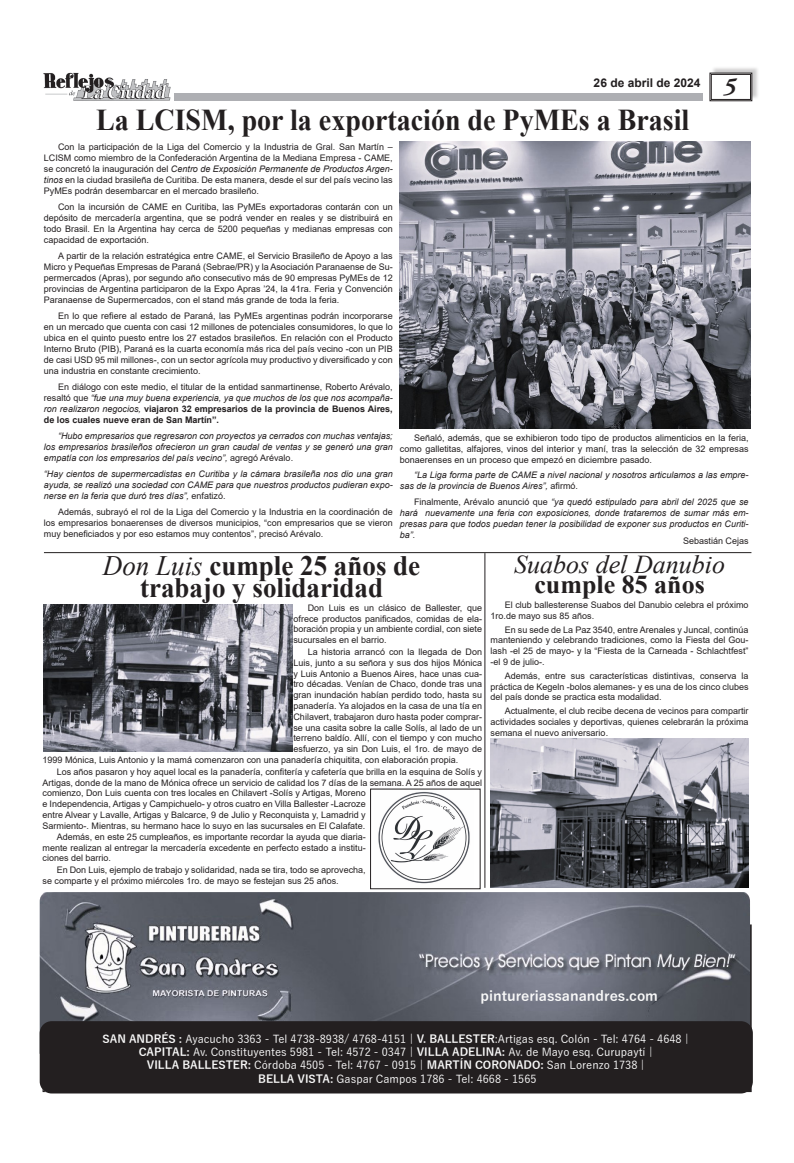
<style>
.page{position:relative;width:794px;height:1163px;background:#fff}
.page>*{position:absolute;margin:0;border:0;box-sizing:border-box;transform-origin:0 0}
.t1{font:700 30.2px "Times New Roman";color:#231f20;scale:.93 1}
.t2{font:700 28.1px "Times New Roman";color:#231f20;scale:.96 1}
.t3{font:italic 25.7px "Times New Roman";color:#231f20}
.t4{font:700 25.7px "Times New Roman";color:#231f20}
.t5{font:italic 700 24px "Adobe Garamond Pro";color:#231f20}
.t6{font:700 14px "Yu Gothic";color:#fafafa}
.t7{font:700 12px "Arial";color:#231f20}
.t8{font:500 11px "Yu Gothic";color:#fafafa}
.t9{font:9px/11px "Arial";color:#231f20;text-align:justify}
.t10{font:italic 9px/11px "Arial";color:#231f20;text-align:justify}
.s1{font-style:italic}
.s2{font-weight:700}
.s3{font-style:normal}
.s4{font-weight:400;font-style:italic}
</style>
<div class="page">
<div style="left:711px;top:65px;width:48px;height:35px;background:#231f20;opacity:.23"></div>
<svg style="left:709px;top:72px;width:43px;height:29px"></svg>
<div style="left:711px;top:74px;width:40px;height:26px;border:1px solid #231f20"></div>
<div style="left:174px;top:93px;width:528px;height:8px;background:#aeafb3"></div>
<img style="left:43px;top:72px;width:127px;height:29px">
<img style="left:40px;top:892px;width:710px;height:137px">
<div style="left:40px;top:1020px;width:713px;height:73px;background:#231f20;border-radius:12px"></div>
<hr style="left:44px;top:552px;width:707px;height:1px;background:#231f20">
<hr style="left:484px;top:553px;width:1px;height:334px;background:#231f20">
<img style="left:490px;top:738px;width:258px;height:149px">
<img style="left:400px;top:142px;width:350px;height:286px">
<img style="left:44px;top:604px;width:248px;height:147px">
<img style="left:378px;top:792px;width:92px;height:92px">
<div style="left:370px;top:788px;width:110px;height:101px;border:1px solid #231f20"></div>
<p class="t7" style="left:593px;top:74px;width:108px">26 de abril de 2024</p>
<p class="t1" style="left:96px;top:98px;width:639px">La LCISM, por la exportación de PyMEs a Brasil</p>
<p class="t5" style="left:723px;top:72px;width:14px">5</p>
<p class="t9" style="left:44px;top:141px;width:350px;text-indent:14px">Con la participación de la Liga del Comercio y la Industria de Gral. San Martín – LCISM como miembro de la Confederación Argentina de la Mediana Empresa - CAME, se concretó la inauguración del <span class="s1">Centro de Exposición Permanente de Productos Argen&shy;tinos</span> en la ciudad brasileña de Curitiba. De esta manera, desde el sur del país vecino las PyMEs podrán desembarcar en el mercado brasileño.</p>
<p class="t9" style="left:44px;top:201px;width:350px;text-indent:14px">Con la incursión de CAME en Curitiba, las PyMEs exportadoras contarán con un depósito de mercadería argentina, que se podrá vender en reales y se distribuirá en todo Brasil. En la Argentina hay cerca de 5200 pequeñas y medianas empresas con capacidad de exportación.</p>
<p class="t9" style="left:44px;top:250px;width:350px;text-indent:14px">A partir de la relación estratégica entre CAME, el Servicio Brasileño de Apoyo a las Micro y Pequeñas Empresas de Paraná (Sebrae/PR) y la Asociación Paranaense de Su&shy;permercados (Apras), por segundo año consecutivo más de 90 empresas PyMEs de 12 provincias de Argentina participaron de la Expo Apras ’24, la 41ra. Feria y Convención Paranaense de Supermercados, con el stand más grande de toda la feria.</p>
<p class="t9" style="left:44px;top:310px;width:350px;text-indent:14px">En lo que refiere al estado de Paraná, las PyMEs argentinas podrán incorporarse en un mercado que cuenta con casi 12 millones de potenciales consumidores, lo que lo ubica en el quinto puesto entre los 27 estados brasileños. En relación con el Producto Interno Bruto (PIB), Paraná es la cuarta economía más rica del país vecino -con un PIB de casi USD 95 mil millones-, con un sector agrícola muy productivo y diversificado y con una industria en constante crecimiento.</p>
<p class="t9" style="left:44px;top:381px;width:350px;text-indent:14px">En diálogo con este medio, el titular de la entidad sanmartinense, Roberto Arévalo, resaltó que <span class="s1">“fue una muy buena experiencia, ya que muchos de los que nos acompaña&shy;ron realizaron negocios,</span> <span class="s2">viajaron 32 empresarios de la provincia de Buenos Aires, de los cuales nueve eran de San Martín”.</span></p>
<p class="t10" style="left:44px;top:430px;width:350px;text-indent:14px">“Hubo empresarios que regresaron con proyectos ya cerrados con muchas ventajas; los empresarios brasileños ofrecieron un gran caudal de ventas y se generó una gran empatía con los empresarios del país vecino”, <span class="s3">agregó Arévalo.</span></p>
<p class="t10" style="left:44px;top:468px;width:350px">“Hay cientos de supermercadistas en Curitiba y la cámara brasileña nos dio una gran ayuda, se realizó una sociedad con CAME para que nuestros productos pudieran expo&shy;nerse en la feria que duró tres días”, <span class="s3">enfatizó.</span></p>
<p class="t9" style="left:44px;top:506px;width:350px;text-indent:14px">Además, subrayó el rol de la Liga del Comercio y la Industria en la coordinación de los empresarios bonaerenses de diversos municipios, “con empresarios que se vieron muy beneficiados y por eso estamos muy contentos”, precisó Arévalo.</p>
<p class="t9" style="left:400px;top:432px;width:350px;text-indent:14px">Señaló, además, que se exhibieron todo tipo de productos alimenticios en la feria, como galletitas, alfajores, vinos del interior y maní, tras la selección de 32 empresas bonaerenses en un proceso que empezó en diciembre pasado.</p>
<p class="t10" style="left:400px;top:469px;width:350px;text-indent:14px">“La Liga forma parte de CAME a nivel nacional y nosotros articulamos a las empre&shy;sas de la provincia de Buenos Aires”, <span class="s3">afirmó.</span></p>
<p class="t10" style="left:400px;top:496px;width:350px;text-indent:14px"><span class="s3">Finalmente, Arévalo anunció que</span> “ya quedó estipulado para abril del 2025 que se hará nuevamente una feria con exposiciones, donde trataremos de sumar más em&shy;presas para que todos puedan tener la posibilidad de exponer sus productos en Curiti&shy;ba”.</p>
<p class="t9" style="left:683px;top:535px;width:67px">Sebastián Cejas</p>
<p class="t2" style="left:103px;top:545px;width:332px"><span class="s4">Don Luis</span> cumple 25 años de</p>
<p class="t2" style="left:140px;top:567px;width:255px">trabajo y solidaridad</p>
<p class="t9" style="left:293px;top:602px;width:190px;text-indent:14px">Don Luis es un clásico de Ballester, que ofrece productos panificados, comidas de ela&shy;boración propia y un ambiente cordial, con siete sucursales en el barrio.</p>
<p class="t9" style="left:308px;top:646px;width:176px">La historia arrancó con la llegada de Don</p>
<p class="t9" style="left:293px;top:657px;width:190px">Luis, junto a su señora y sus dos hijos Mónica</p>
<p class="t9" style="left:293px;top:667px;width:190px">y Luis Antonio a Buenos Aires, hace unas cua-</p>
<p class="t9" style="left:293px;top:678px;width:190px">tro décadas. Venían de Chaco, donde tras una</p>
<p class="t9" style="left:293px;top:689px;width:190px">gran inundación habían perdido todo, hasta su</p>
<p class="t9" style="left:293px;top:700px;width:190px">panadería. Ya alojados en la casa de una tía en</p>
<p class="t9" style="left:293px;top:711px;width:190px">Chilavert, trabajaron duro hasta poder comprar-</p>
<p class="t9" style="left:293px;top:721px;width:190px">se una casita sobre la calle Solís, al lado de un</p>
<p class="t9" style="left:293px;top:732px;width:190px">terreno baldío. Allí, con el tiempo y con mucho</p>
<p class="t9" style="left:293px;top:743px;width:190px">esfuerzo, ya sin Don Luis, el 1ro. de mayo de</p>
<p class="t9" style="left:43px;top:754px;width:417px">1999 Mónica, Luis Antonio y la mamá comenzaron con una panadería chiquitita, con elaboración propia.</p>
<p class="t9" style="left:43px;top:766px;width:441px;text-align:left;text-indent:14px">Los años pasaron y hoy aquel local es la panadería, confitería y cafetería que brilla en la esquina de Solís y Artigas, donde de la mano de Mónica ofrece un servicio de calidad los 7 días de la semana. A 25 años de aquel comienzo, Don Luis cuenta con tres locales en Chilavert -Solís y Artigas, Moreno<br>e Independencia, Artigas y Campichuelo- y otros cuatro en Villa Ballester -Lacroze<br>entre Alvear y Lavalle, Artigas y Balcarce, 9 de Julio y Reconquista y, Lamadrid y<br>Sarmiento-. Mientras, su hermano hace lo suyo en las sucursales en El Calafate.</p>
<p class="t9" style="left:43px;top:831px;width:325px;text-indent:14px">Además, en este 25 cumpleaños, es importante recordar la ayuda que diaria&shy;mente realizan al entregar la mercadería excedente en perfecto estado a institu&shy;ciones del barrio.</p>
<p class="t9" style="left:43px;top:864px;width:325px;text-indent:14px">En Don Luis, ejemplo de trabajo y solidaridad, nada se tira, todo se aprovecha, se comparte y el próximo miércoles 1ro. de mayo se festejan sus 25 años.</p>
<p class="t3" style="left:514px;top:546px;width:212px">Suabos del Danubio</p>
<p class="t4" style="left:534px;top:565px;width:172px">cumple 85 años</p>
<p class="t9" style="left:490px;top:599px;width:259px;text-indent:14px">El club ballesterense Suabos del Danubio celebra el próximo<br>1ro.de mayo sus 85 años.</p>
<p class="t9" style="left:490px;top:623px;width:259px;text-indent:14px">En su sede de La Paz 3540, entre Arenales y Juncal, continúa manteniendo y celebrando tradiciones, como la Fiesta del Gou&shy;lash -el 25 de mayo- y la “Fiesta de la Carneada - Schlachtfest” -el 9 de julio-.</p>
<p class="t9" style="left:490px;top:670px;width:259px;text-indent:14px">Además, entre sus características distintivas, conserva la práctica de Kegeln -bolos alemanes- y es una de los cinco clubes del país donde se practica esta modalidad.</p>
<p class="t9" style="left:490px;top:705px;width:259px;text-indent:14px">Actualmente, el club recibe decena de vecinos para compartir actividades sociales y deportivas, quienes celebrarán la próxima semana el nuevo aniversario.</p>
<p class="t6" style="left:480px;top:987px;width:179px">pintureriassanandres.com</p>
<p class="t8" style="left:103px;top:1028px;width:588px"><span class="s2">SAN ANDRÉS :</span> Ayacucho 3363 - Tel 4738-8938/ 4768-4151 | <span class="s2">V. BALLESTER</span>:Artigas esq. Colón - Tel: 4764 - 4648 |</p>
<p class="t8" style="left:139px;top:1041px;width:515px"><span class="s2">CAPITAL:</span> Av. Constituyentes 5981 - Tel: 4572 - 0347 | <span class="s2">VILLA ADELINA:</span> Av. de Mayo esq. Curupaytí |</p>
<p class="t8" style="left:147px;top:1055px;width:499px"><span class="s2">VILLA BALLESTER:</span> Córdoba 4505 - Tel: 4767 - 0915 | <span class="s2">MARTÍN CORONADO:</span> San Lorenzo 1738 |</p>
<p class="t8" style="left:258px;top:1068px;width:280px"><span class="s2">BELLA VISTA:</span> Gaspar Campos 1786 - Tel: 4668 - 1565</p>
</div>
